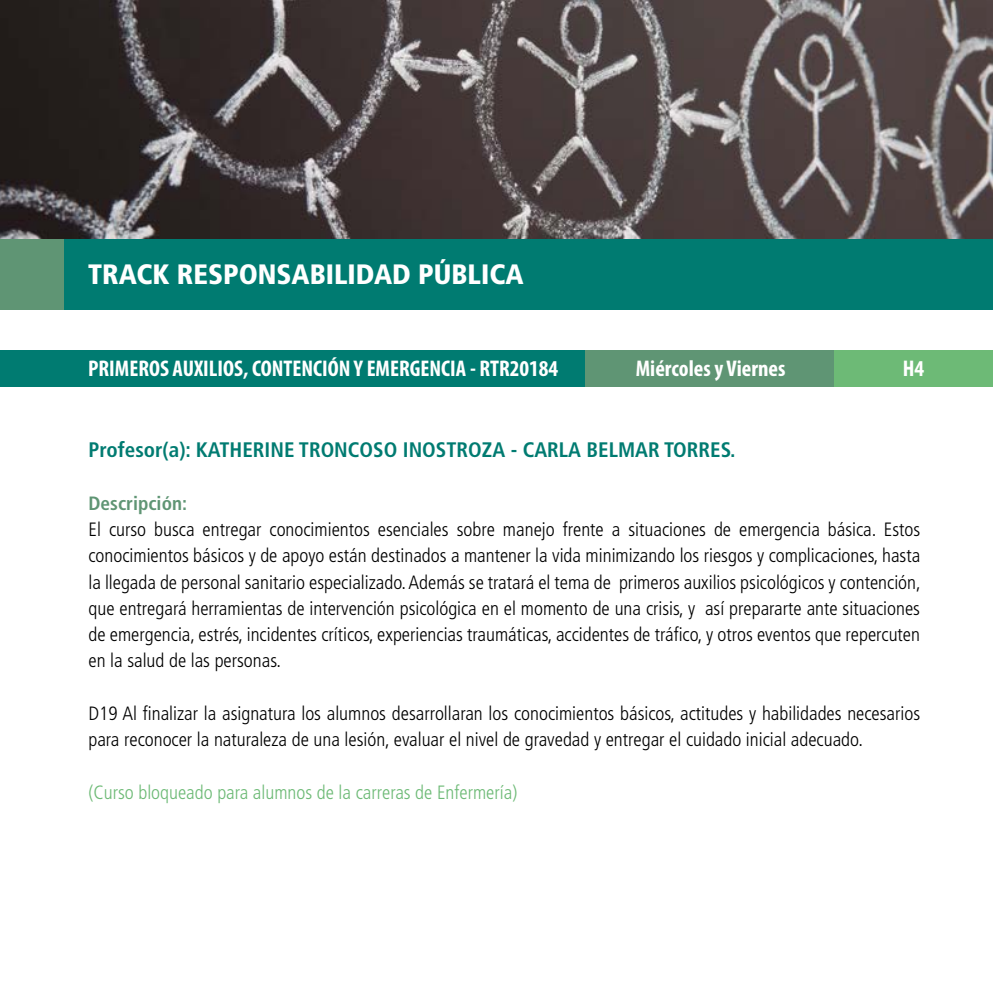
<style>
.page{position:relative;width:993px;height:993px;background:#fff}
.page>*{position:absolute;margin:0;border:0;box-sizing:border-box;transform-origin:0 0}
.t1{font:900 condensed 28px "Frutiger LT Std";color:#fff}
.t2{font:700 condensed 22.75px "Myriad Pro";color:#fff}
.t3{font:700 condensed 21px "Frutiger LT Std";color:#007b71}
.t4{font:300 condensed 19.25px/26.2px "Frutiger LT Std";color:#000;text-align:justify}
.t5{font:300 condensed 19.25px "Frutiger LT Std";color:#6dba76}
.t6{font:700 condensed 19.25px "Frutiger LT Std";color:#5f9574}
</style>
<div class="page">
<img style="left:0;top:0;width:992px;height:239px">
<div style="left:0;top:350px;width:584px;height:36px;background:#007b71"></div>
<div style="left:584px;top:350px;width:252px;height:36px;background:#5f9574"></div>
<div style="left:833px;top:350px;width:159px;height:36px;background:#6dba76"></div>
<div style="left:0;top:239px;width:992px;height:70px;background:#007b71"></div>
<div style="left:0;top:239px;width:63px;height:70px;background:#5f9574"></div>
<h1 class="t1" style="left:88px;top:257px;width:437px">TRACK RESPONSABILIDAD PÚBLICA</h1>
<p class="t2" style="left:88px;top:354px;width:471px">PRIMEROS AUXILIOS, CONTENCIÓN Y EMERGENCIA - RTR20184</p>
<p class="t2" style="left:635px;top:354px;width:151px">Miércoles y Viernes</p>
<p class="t2" style="left:902px;top:354px;width:23px">H4</p>
<p class="t3" style="left:88px;top:437px;width:648px">Profesor(a): KATHERINE TRONCOSO INOSTROZA - CARLA BELMAR TORRES.</p>
<p class="t6" style="left:88px;top:491px;width:100px">Descripción:</p>
<p class="t4" style="left:88px;top:516px;width:833px">El curso busca entregar conocimientos esenciales sobre manejo frente a situaciones de emergencia básica. Estos conocimientos básicos y de apoyo están destinados a mantener la vida minimizando los riesgos y complicaciones, hasta la llegada de personal sanitario especializado. Además se tratará el tema de primeros auxilios psicológicos y contención, que entregará herramientas de intervención psicológica en el momento de una crisis, y así prepararte ante situaciones de emergencia, estrés, incidentes críticos, experiencias traumáticas, accidentes de tráfico, y otros eventos que repercuten en la salud de las personas.</p>
<p class="t4" style="left:88px;top:700px;width:832px">D19 Al finalizar la asignatura los alumnos desarrollaran los conocimientos básicos, actitudes y habilidades necesarios para reconocer la naturaleza de una lesión, evaluar el nivel de gravedad y entregar el cuidado inicial adecuado.</p>
<p class="t5" style="left:88px;top:781px;width:430px">(Curso bloqueado para alumnos de la carreras de Enfermería)</p>
</div>
